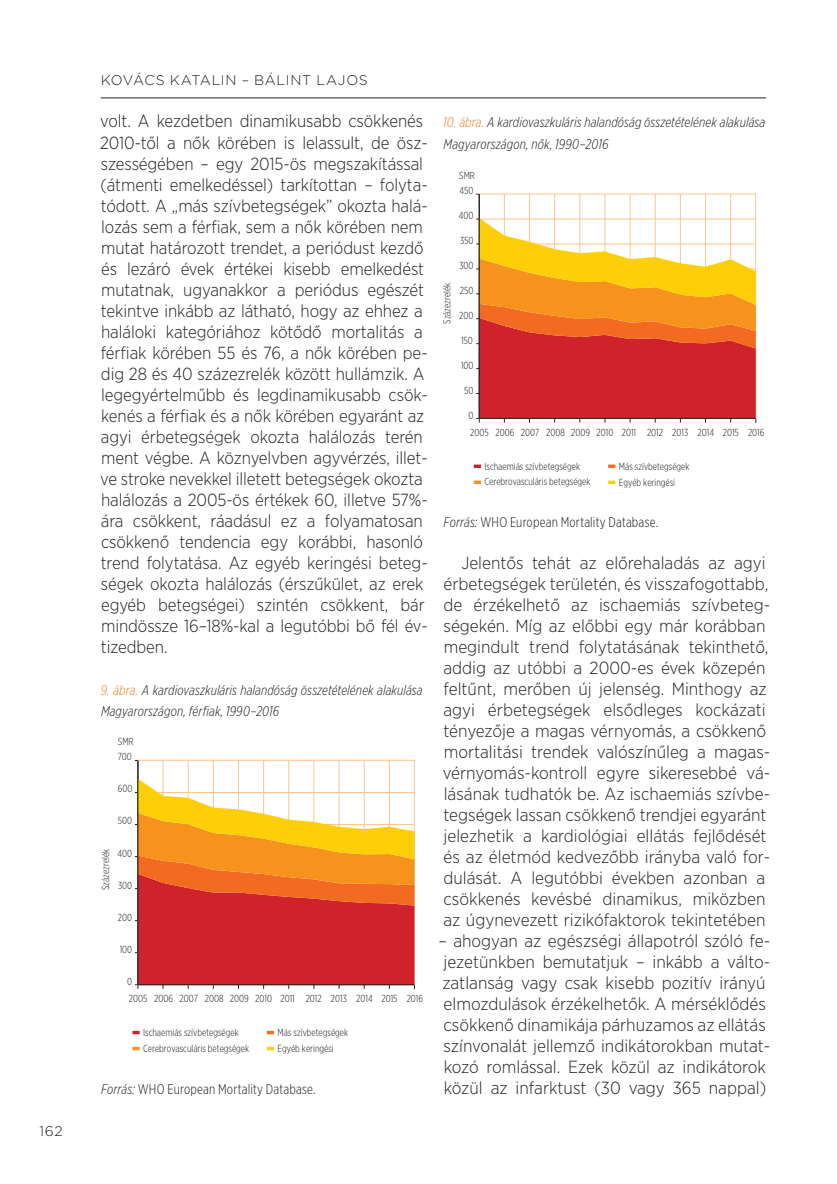
<style>
.page{position:relative;width:837px;height:1184px;background:#fff}
.page>*{position:absolute;margin:0;border:0;box-sizing:border-box;transform-origin:0 0}
.t1{font:300 17.5px/21px "Gotham Narrow";letter-spacing:-.005em;color:#231f20}
.t2{font:italic 300 14px/21px "Gotham X Narrow";letter-spacing:.01em;color:#231f20}
.t3{font:300 14px "Gotham X Narrow";letter-spacing:.015em;color:#231f20}
.t4{font:300 14px "Gotham";letter-spacing:.045em;color:#231f20}
.t5{font:300 10.15px "Gotham X Narrow";color:#231f20}
.s1{color:#f47d21}
.s2{font-style:italic}
</style>
<div class="page">
<hr style="left:101px;top:98px;width:664px;height:1px;background:#231f20">
<hr style="left:137px;top:760px;width:1px;height:224px;background:#231f20">
<hr style="left:163px;top:760px;width:1px;height:225px;background:#fdc689">
<hr style="left:188px;top:760px;width:1px;height:225px;background:#fdc689">
<hr style="left:263px;top:760px;width:1px;height:225px;background:#fdc689">
<hr style="left:313px;top:760px;width:1px;height:225px;background:#fdc689">
<hr style="left:213px;top:760px;width:1px;height:225px;background:#fdc689">
<hr style="left:288px;top:760px;width:1px;height:225px;background:#fdc689">
<hr style="left:338px;top:760px;width:1px;height:225px;background:#fdc689">
<hr style="left:364px;top:760px;width:1px;height:225px;background:#fdc689">
<hr style="left:238px;top:760px;width:1px;height:225px;background:#fdc689">
<svg style="left:132px;top:1030px;width:8px;height:4px"></svg>
<svg style="left:267px;top:1030px;width:7px;height:4px"></svg>
<svg style="left:132px;top:1046px;width:8px;height:4px"></svg>
<svg style="left:267px;top:1046px;width:7px;height:4px"></svg>
<hr style="left:389px;top:760px;width:1px;height:225px;background:#fdc689">
<svg style="left:135px;top:778px;width:280px;height:211px"></svg>
<hr style="left:137px;top:761px;width:1px;height:223px;background:#231f20">
<hr style="left:138px;top:984px;width:276px;height:1px;background:#231f20">
<hr style="left:504px;top:194px;width:1px;height:225px;background:#fdc689">
<hr style="left:529px;top:194px;width:1px;height:225px;background:#fdc689">
<hr style="left:604px;top:194px;width:1px;height:225px;background:#fdc689">
<hr style="left:654px;top:194px;width:1px;height:225px;background:#fdc689">
<hr style="left:554px;top:194px;width:1px;height:225px;background:#fdc689">
<hr style="left:629px;top:194px;width:1px;height:225px;background:#fdc689">
<hr style="left:680px;top:194px;width:1px;height:225px;background:#fdc689">
<hr style="left:705px;top:194px;width:1px;height:225px;background:#fdc689">
<hr style="left:579px;top:194px;width:1px;height:225px;background:#fdc689">
<svg style="left:473px;top:464px;width:8px;height:4px"></svg>
<svg style="left:608px;top:464px;width:7px;height:4px"></svg>
<svg style="left:473px;top:480px;width:8px;height:4px"></svg>
<svg style="left:608px;top:480px;width:7px;height:4px"></svg>
<hr style="left:730px;top:194px;width:1px;height:225px;background:#fdc689">
<svg style="left:476px;top:218px;width:280px;height:205px"></svg>
<hr style="left:479px;top:194px;width:1px;height:224px;background:#231f20">
<hr style="left:479px;top:418px;width:276px;height:1px;background:#231f20">
<p class="t4" style="left:39px;top:1122px;width:25px">162</p>
<p class="t4" style="left:101px;top:72px;width:269px">KOVÁCS KATALIN – BÁLINT LAJOS</p>
<p class="t1" style="left:100px;top:110px;width:329px">volt. A kezdetben dinamikusabb csökkenés 2010-től a nők körében is lelassult, de ös - szességében – egy 2015-ös megszakítással (átmenti emelkedéssel) tarkítottan – folyta&shy;tódott. A „más szívbetegségek” okozta halá&shy;lozás sem a férfiak, sem a nők körében nem mutat határozott trendet, a periódust kezdő és lezáró évek értékei kisebb emelkedést mutatnak, ugyanakkor a periódus egészét tekintve inkább az látható, hogy az ehhez a haláloki kategóriához kötődő mortalitás a férfiak körében 55 és 76, a nők körében pe&shy;dig 28 és 40 százezrelék között hullámzik. A legegyértelműbb és legdinamikusabb csök&shy;kenés a férfiak és a nők körében egyaránt az agyi érbetegségek okozta halálozás terén ment végbe. A köznyelvben agyvérzés, illet&shy;ve stroke nevekkel illetett betegségek okozta halálozás a 2005-ös értékek 60, illetve 57%- ára csökkent, ráadásul ez a folyamatosan csökkenő tendencia egy korábbi, hasonló trend folytatása. Az egyéb keringési beteg&shy;ségek okozta halálozás (érszűkület, az erek egyéb betegségei) szintén csökkent, bár mindössze 16–18%-kal a legutóbbi bő fél év&shy;tizedben.</p>
<p class="t2" style="left:101px;top:679px;width:323px"><span class="s1">9. ábra.</span> A kardiovaszkuláris halandóság összetételének alakulása<br>Magyarországon, férfiak, 1990–2016</p>
<p class="t5" style="left:118px;top:736px;width:17px">SMR</p>
<p class="t5" style="left:118px;top:750px;width:16px">700</p>
<p class="t5" style="left:118px;top:782px;width:16px">600</p>
<p class="t5" style="left:118px;top:815px;width:16px">500</p>
<p class="t5" style="left:100px;top:890px;width:43px;rotate:-90deg">Százezrelék</p>
<p class="t5" style="left:118px;top:847px;width:16px">400</p>
<p class="t5" style="left:118px;top:879px;width:16px">300</p>
<p class="t5" style="left:118px;top:911px;width:16px">200</p>
<p class="t5" style="left:120px;top:943px;width:14px">100</p>
<p class="t5" style="left:127px;top:975px;width:6px">0</p>
<p class="t5" style="left:129px;top:993px;width:295px">2005 2006 2007 2008 2009 2010 2011 2012 2013 2014 2015 2016</p>
<p class="t5" style="left:143px;top:1026px;width:97px">Ischaemiás szívbetegségek</p>
<p class="t5" style="left:277px;top:1026px;width:72px">Más szívbetegségek</p>
<p class="t5" style="left:143px;top:1042px;width:108px">Cerebrovasculáris betegségek</p>
<p class="t5" style="left:277px;top:1042px;width:58px">Egyéb keringési</p>
<p class="t3" style="left:101px;top:1080px;width:216px"><span class="s2">Forrás:</span> WHO European Mortality Database.</p>
<p class="t2" style="left:443px;top:112px;width:323px"><span class="s1">10. ábra.</span> A kardiovaszkuláris halandóság összetételének alakulása<br>Magyarországon, nők, 1990–2016</p>
<p class="t5" style="left:459px;top:169px;width:17px">SMR</p>
<p class="t5" style="left:459px;top:184px;width:15px">450</p>
<p class="t5" style="left:441px;top:324px;width:43px;rotate:-90deg">Százezrelék</p>
<p class="t5" style="left:459px;top:209px;width:16px">400</p>
<p class="t5" style="left:460px;top:234px;width:15px">350</p>
<p class="t5" style="left:459px;top:259px;width:16px">300</p>
<p class="t5" style="left:460px;top:284px;width:15px">250</p>
<p class="t5" style="left:459px;top:309px;width:16px">200</p>
<p class="t5" style="left:461px;top:334px;width:13px">150</p>
<p class="t5" style="left:461px;top:359px;width:14px">100</p>
<p class="t5" style="left:464px;top:384px;width:11px">50</p>
<p class="t5" style="left:468px;top:409px;width:6px">0</p>
<p class="t5" style="left:470px;top:426px;width:295px">2005 2006 2007 2008 2009 2010 2011 2012 2013 2014 2015 2016</p>
<p class="t5" style="left:484px;top:460px;width:97px">Ischaemiás szívbetegségek</p>
<p class="t5" style="left:618px;top:460px;width:72px">Más szívbetegségek</p>
<p class="t5" style="left:484px;top:476px;width:108px">Cerebrovasculáris betegségek</p>
<p class="t5" style="left:618px;top:476px;width:58px">Egyéb keringési</p>
<p class="t3" style="left:443px;top:513px;width:216px"><span class="s2">Forrás:</span> WHO European Mortality Database.</p>
<p class="t1" style="left:442px;top:551px;width:329px;text-indent:19px">Jelentős tehát az előrehaladás az agyi érbetegségek területén, és visszafogottabb, de érzékelhető az ischaemiás szívbeteg&shy;ségekén. Míg az előbbi egy már korábban megindult trend folytatásának tekinthető, addig az utóbbi a 2000-es évek közepén feltűnt, merőben új jelenség. Minthogy az agyi érbetegségek elsődleges kockázati tényezője a magas vérnyomás, a csökkenő mortalitási trendek valószínűleg a magas&shy;vérnyomás-kontroll egyre sikeresebbé vá&shy;lásának tudhatók be. Az ischaemiás szívbe&shy;tegségek lassan csökkenő trendjei egyaránt jelezhetik a kardiológiai ellátás fejlődését és az életmód kedvezőbb irányba való for&shy;dulását. A legutóbbi években azonban a csökkenés kevésbé dinamikus, miközben az úgynevezett rizikófaktorok tekintetében</p>
<p class="t1" style="left:438px;top:929px;width:333px">– ahogyan az egészségi állapotról szóló fe&shy;jezetünkben bemutatjuk – inkább a válto&shy;zatlanság vagy csak kisebb pozitív irányú elmozdulások érzékelhetők. A mérséklődés csökkenő dinamikája párhuzamos az ellátás színvonalát jellemző indikátorokban mutat&shy;kozó romlással. Ezek közül az indikátorok közül az infarktust (30 vagy 365 nappal)</p>
</div>
